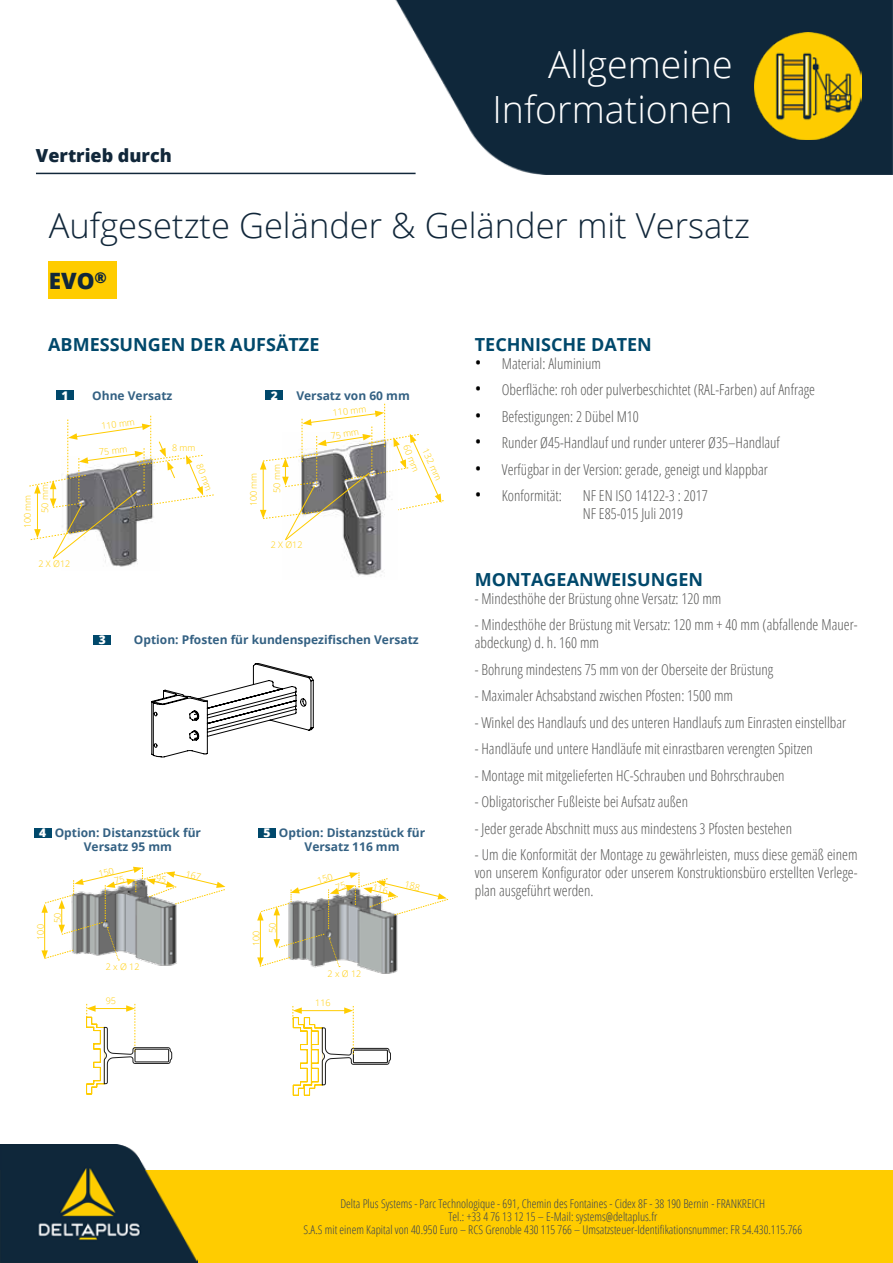
<style>
.page{position:relative;width:893px;height:1263px;background:#fff}
.page>*{position:absolute;margin:0;border:0;box-sizing:border-box;transform-origin:0 0}
.t1{font:300 37.5px/45px "Open Sans";color:#fff;text-align:right}
.t2{font:300 34.5px "Open Sans";color:#11273a}
.t3{font:800 22.5px "Open Sans";color:#11273a}
.t4{font:700 18px "Open Sans";color:#00486b}
.t5{font:800 18px "Open Sans";color:#11273a}
.t6{font:300 condensed 15px/18px "Open Sans";color:#575756}
.t7{font:300 condensed 12px/13px "Open Sans";color:#354054;text-align:center}
.t8{font:700 12px/14.4px "Open Sans";color:#346183;text-align:center}
.t9{font:800 12px "Open Sans";color:#fff}
.t10{font:300 9px/17.2px "Open Sans";color:#fc0}
.s1{font-size:18px;color:#000}
</style>
<div class="page">
<img style="left:296px;top:0;width:597px;height:174px">
<div style="left:423px;top:0;width:393px;height:137px;background:#0f273a"></div>
<hr style="left:36px;top:173px;width:380px;height:1px;background:#11273a">
<img style="left:0;top:1145px;width:146px;height:25px">
<img style="left:755px;top:33px;width:106px;height:106px">
<svg style="left:0;top:1170px;width:893px;height:93px;background:#d5af0b"></svg>
<div style="left:49px;top:261px;width:68px;height:38px;background:#fc0"></div>
<img style="left:105px;top:559px;width:33px;height:8px">
<img style="left:285px;top:540px;width:98px;height:36px">
<svg style="left:260px;top:404px;width:184px;height:136px"></svg>
<svg style="left:152px;top:663px;width:161px;height:94px"></svg>
<img style="left:118px;top:866px;width:108px;height:100px">
<svg style="left:86px;top:1004px;width:86px;height:90px"></svg>
<img style="left:314px;top:967px;width:84px;height:7px">
<svg style="left:293px;top:1006px;width:98px;height:89px"></svg>
<svg style="left:29px;top:416px;width:185px;height:143px"></svg>
<div style="left:56px;top:390px;width:17px;height:10px;background:#00486b"></div>
<div style="left:266px;top:390px;width:17px;height:10px;background:#00486b"></div>
<div style="left:94px;top:635px;width:17px;height:10px;background:#00486b"></div>
<div style="left:34px;top:828px;width:17px;height:9px;background:#00486b"></div>
<div style="left:259px;top:828px;width:17px;height:9px;background:#00486b"></div>
<svg style="left:257px;top:872px;width:192px;height:95px"></svg>
<svg style="left:41px;top:867px;width:184px;height:93px"></svg>
<p class="t5" style="left:36px;top:142px;width:137px">Vertrieb durch</p>
<h1 class="t1" style="left:492px;top:41px;width:242px">Allgemeine<br>Informationen</h1>
<h2 class="t2" style="left:49px;top:202px;width:703px">Aufgesetzte Geländer &amp; Geländer mit Versatz</h2>
<h3 class="t3" style="left:49px;top:263px;width:60px">EVO<sup>®</sup></h3>
<p class="t4" style="left:48px;top:332px;width:273px">ABMESSUNGEN DER AUFSÄTZE</p>
<p class="t4" style="left:475px;top:332px;width:179px">TECHNISCHE DATEN</p>
<p class="t6" style="left:475px;top:354px;width:128px"><span class="s1">•</span> Material: Aluminium</p>
<p class="t6" style="left:475px;top:380px;width:342px"><span class="s1">•</span> Oberfläche: roh oder pulverbeschichtet (RAL-Farben) auf Anfrage</p>
<p class="t6" style="left:475px;top:407px;width:166px"><span class="s1">•</span> Befestigungen: 2 Dübel M10</p>
<p class="t6" style="left:475px;top:433px;width:307px"><span class="s1">•</span> Runder Ø45-Handlauf und runder unterer Ø35–Handlauf</p>
<p class="t6" style="left:475px;top:460px;width:295px"><span class="s1">•</span> Verfügbar in der Version: gerade, geneigt und klappbar</p>
<p class="t6" style="left:475px;top:486px;width:89px"><span class="s1">•</span> Konformität:</p>
<p class="t6" style="left:583px;top:486px;width:126px">NF EN ISO 14122-3 : 2017<br>NF E85-015 Juli 2019</p>
<p class="t8" style="left:92px;top:388px;width:82px">Ohne Versatz</p>
<p class="t8" style="left:296px;top:388px;width:115px">Versatz von 60 mm</p>
<p class="t9" style="left:61px;top:386px;width:9px">1</p>
<p class="t9" style="left:271px;top:386px;width:9px">2</p>
<p class="t10" style="left:332px;top:404px;width:35px;rotate:-7deg">110 mm</p>
<p class="t10" style="left:329px;top:427px;width:30px;rotate:-10deg">75 mm</p>
<p class="t10" style="left:100px;top:417px;width:35px;rotate:-7deg">110 mm</p>
<p class="t10" style="left:98px;top:443px;width:30px;rotate:-7deg">75 mm</p>
<p class="t10" style="left:414px;top:442px;width:30px;rotate:69deg">60 mm</p>
<p class="t10" style="left:172px;top:439px;width:25px">8 mm</p>
<p class="t10" style="left:433px;top:445px;width:35px;rotate:65deg">132 mm</p>
<p class="t10" style="left:207px;top:461px;width:30px;rotate:69deg">80 mm</p>
<p class="t10" style="left:245px;top:506px;width:35px;rotate:-90deg">100 mm</p>
<p class="t10" style="left:268px;top:493px;width:30px;rotate:-90deg">50 mm</p>
<p class="t10" style="left:271px;top:536px;width:33px">2 X Ø12</p>
<p class="t10" style="left:19px;top:513px;width:30px;text-indent:-16px;rotate:-90deg">100 mm<br>50 mm</p>
<p class="t10" style="left:39px;top:554px;width:33px">2 X Ø12</p>
<p class="t9" style="left:99px;top:631px;width:9px">3</p>
<p class="t8" style="left:134px;top:632px;width:286px">Option: Pfosten für kundenspezifischen Versatz</p>
<p class="t8" style="left:55px;top:825px;width:148px">Option: Distanzstück für<br>Versatz 95 mm</p>
<p class="t8" style="left:279px;top:825px;width:148px">Option: Distanzstück für<br>Versatz 116 mm</p>
<p class="t9" style="left:39px;top:823px;width:9px">4</p>
<p class="t9" style="left:264px;top:823px;width:9px">5</p>
<p class="t10" style="left:32px;top:940px;width:17px;rotate:-90deg">100</p>
<p class="t10" style="left:49px;top:923px;width:12px;rotate:-90deg">50</p>
<p class="t10" style="left:111px;top:865px;width:12px;line-height:10.2px;text-indent:-14px;rotate:-13deg">150<br>75</p>
<p class="t10" style="left:106px;top:958px;width:35px">2 x Ø 12</p>
<p class="t10" style="left:106px;top:992px;width:12px">95</p>
<p class="t10" style="left:248px;top:933px;width:12px;line-height:16px;text-indent:-13px;rotate:-90deg">100<br>50</p>
<p class="t10" style="left:328px;top:965px;width:35px">2 x Ø 12</p>
<p class="t10" style="left:315px;top:994px;width:17px">116</p>
<p class="t4" style="left:475px;top:566px;width:230px">MONTAGEANWEISUNGEN</p>
<p class="t6" style="left:475px;top:589px;width:248px">- Mindesthöhe der Brüstung ohne Versatz: 120 mm</p>
<p class="t6" style="left:475px;top:615px;width:384px">- Mindesthöhe der Brüstung mit Versatz: 120 mm + 40 mm (abfallende Mauer&shy;abdeckung) d. h. 160 mm</p>
<p class="t6" style="left:475px;top:660px;width:300px">- Bohrung mindestens 75 mm von der Oberseite der Brüstung</p>
<p class="t6" style="left:475px;top:686px;width:260px">- Maximaler Achsabstand zwischen Pfosten: 1500 mm</p>
<p class="t6" style="left:475px;top:713px;width:373px">- Winkel des Handlaufs und des unteren Handlaufs zum Einrasten einstellbar</p>
<p class="t6" style="left:475px;top:739px;width:340px">- Handläufe und untere Handläufe mit einrastbaren verengten Spitzen</p>
<p class="t6" style="left:475px;top:766px;width:311px">- Montage mit mitgelieferten HC-Schrauben und Bohrschrauben</p>
<p class="t6" style="left:475px;top:792px;width:215px">- Obligatorischer Fußleiste bei Aufsatz außen</p>
<p class="t6" style="left:475px;top:819px;width:319px">- Jeder gerade Abschnitt muss aus mindestens 3 Pfosten bestehen</p>
<p class="t6" style="left:475px;top:845px;width:384px;text-align:justify">- Um die Konformität der Montage zu gewährleisten, muss diese gemäß einem von unserem Konfigurator oder unserem Konstruktionsbüro erstellten Verlege&shy;plan ausgeführt werden.</p>
<p class="t7" style="left:303px;top:1197px;width:500px">Delta Plus Systems - Parc Technologique - 691, Chemin des Fontaines - Cidex 8F - 38 190 Bernin - FRANKREICH<br>Tel.: +33 4 76 13 12 15 – E-Mail: systems@deltaplus.fr<br>S.A.S mit einem Kapital von 40.950 Euro – RCS Grenoble 430 115 766 – Umsatzsteuer-Identifikationsnummer: FR 54.430.115.766</p>
</div>
